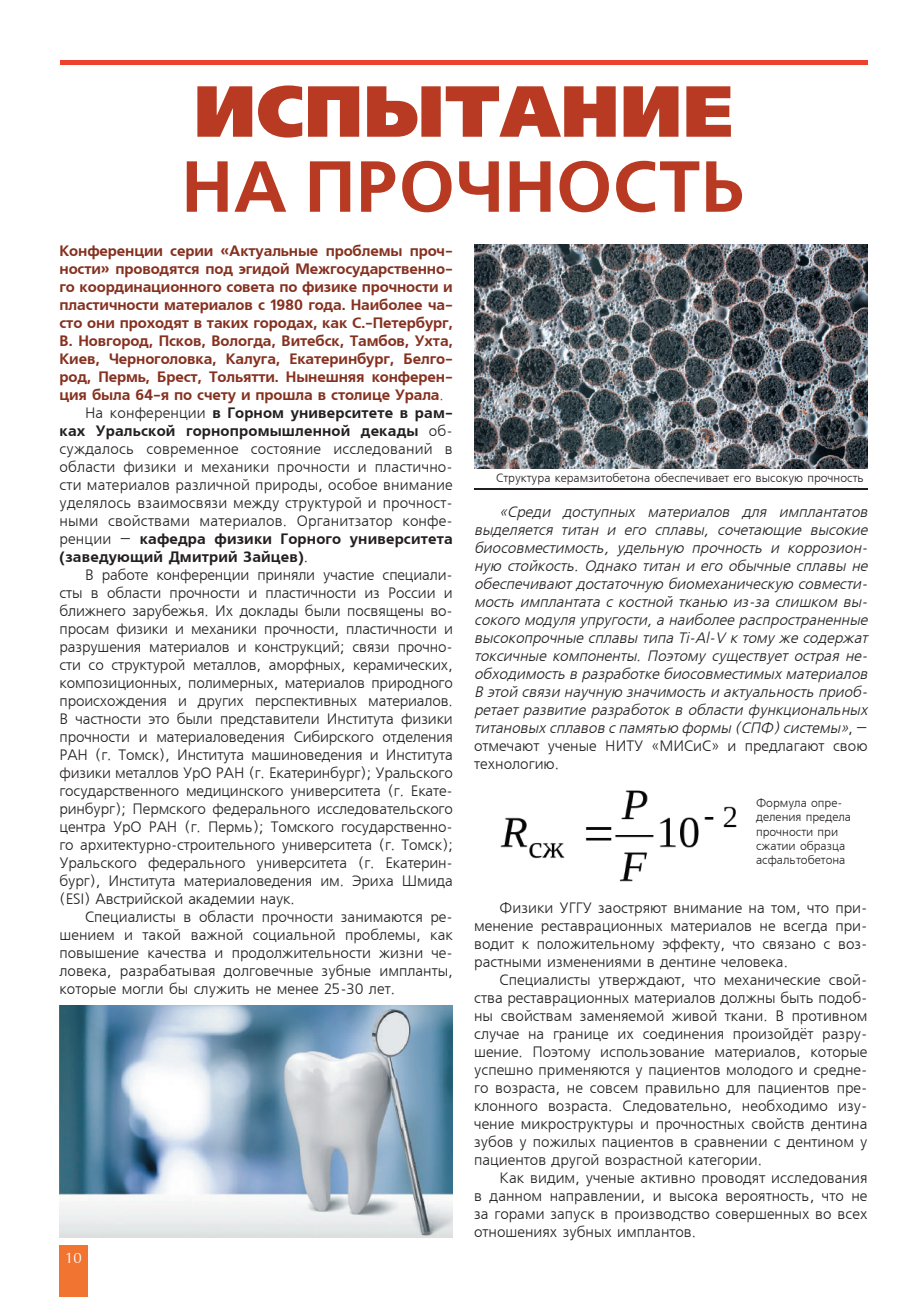
<style>
.page{position:relative;width:910px;height:1297px;background:#fff}
.page>*{position:absolute;margin:0;border:0;box-sizing:border-box;transform-origin:0 0}
.t1{font:600 72px "Free Set";letter-spacing:.01em;color:#b93a22}
.t2{font:800 72px "Free Set";letter-spacing:.01em;color:#b93a22}
.t3{font:15px/18px "Free Set CTT";color:#231f20;text-align:justify}
.t4{font:italic 15px/18px "Free Set CTT";color:#231f20}
.t5{font:15px "AXP Free Set C Bold";letter-spacing:-.01em;color:#853120}
.t6{font:15px/18px "AXP Free Set C Bold";letter-spacing:.01em;color:#231f20}
.t7{font:15px "AG Opus";color:#fff}
.t8{font:12px/14.4px "Free Set CTT";color:#231f20}
.s1{font-family:"Free Set CTT"}
.s2{font-style:normal}
</style>
<div class="page">
<div style="left:60px;top:1246px;width:28px;height:51px;background:#f17431"></div>
<hr style="left:60px;top:60px;width:807px;height:4px;background:#ec422e">
<img style="left:474px;top:245px;width:393px;height:224px">
<img style="left:60px;top:1005px;width:393px;height:232px">
<img style="left:500px;top:790px;width:237px;height:92px">
<hr style="left:474px;top:488px;width:393px;height:1px;background:#231f20">
<h1 class="t2" style="left:194px;top:66px;width:541px">ИСПЫТАНИЕ</h1>
<h1 class="t1" style="left:182px;top:144px;width:565px">НА ПРОЧНОСТЬ</h1>
<p class="t5" style="left:60px;top:242px;width:395px">Конференции серии «Актуальные проблемы проч-</p>
<p class="t5" style="left:60px;top:260px;width:395px">ности» проводятся под эгидой Межгосударственно-</p>
<p class="t5" style="left:60px;top:278px;width:395px">го координационного совета по физике прочности и</p>
<p class="t5" style="left:60px;top:296px;width:395px">пластичности материалов с 1980 года. Наиболее ча-</p>
<p class="t5" style="left:60px;top:314px;width:395px">сто они проходят в таких городах, как С.-Петербург,</p>
<p class="t5" style="left:60px;top:332px;width:395px">В. Новгород, Псков, Вологда, Витебск, Тамбов, Ухта,</p>
<p class="t5" style="left:60px;top:350px;width:395px">Киев, Черноголовка, Калуга, Екатеринбург, Белго-</p>
<p class="t5" style="left:60px;top:368px;width:395px">род, Пермь, Брест, Тольятти. Нынешняя конферен-</p>
<p class="t5" style="left:60px;top:386px;width:386px">ция была 64-я по счету и прошла в столице Урала<span class="s1">.</span></p>
<p class="t6" style="left:85px;top:404px;width:369px"><span class="s1">На конференции</span> в Горном университете в рам-</p>
<p class="t6" style="left:60px;top:422px;width:395px">ках Уральской горнопромышленной декады <span class="s1">об-</span></p>
<p class="t3" style="left:60px;top:440px;width:395px">суждалось современное состояние исследований в области физики и механики прочности и пластично&shy;сти материалов различной природы, особое внимание уделялось взаимосвязи между структурой и прочност&shy;ными свойствами материалов. Органитзатор конфе-</p>
<p class="t6" style="left:60px;top:530px;width:395px"><span class="s1">ренции –</span> кафедра физики Горного университета (заведующий Дмитрий Зайцев)<span class="s1">.</span></p>
<p class="t3" style="left:60px;top:566px;width:395px;text-indent:26px">В работе конференции приняли участие специали&shy;сты в области прочности и пластичности из России и ближнего зарубежья. Их доклады были посвящены во&shy;просам физики и механики прочности, пластичности и разрушения материалов и конструкций; связи прочно&shy;сти со структурой металлов, аморфных, керамических, композиционных, полимерных, материалов природного происхождения и других перспективных материалов.<br>В частности это были представители Института физики прочности и материаловедения Сибирского отделения РАН (г. Томск), Института машиноведения и Института физики металлов УрО РАН (г. Екатеринбург); Уральского государственного медицинского университета (г. Екате&shy;ринбург); Пермского федерального исследовательского центра УрО РАН (г. Пермь); Томского государственно&shy;го архитектурно-строительного университета (г. Томск); Уральского федерального университета (г. Екатерин&shy;бург), Института материаловедения им. Эриха Шмида (ESI) Австрийской академии наук.</p>
<p class="t3" style="left:60px;top:908px;width:395px;text-indent:26px">Специалисты в области прочности занимаются ре&shy;шением и такой важной социальной проблемы, как повышение качества и продолжительности жизни че&shy;ловека, разрабатывая долговечные зубные импланты, которые могли бы служить не менее 25-30 лет.</p>
<p class="t7" style="left:65px;top:1250px;width:18px">10</p>
<p class="t8" style="left:496px;top:471px;width:369px">Структура керамзитобетона обеспечивает его высокую прочность</p>
<p class="t4" style="left:474px;top:504px;width:399px;text-indent:26px">«Среди доступных материалов для имплантатов выделяется титан и его сплавы, сочетающие высокие биосовместимость, удельную прочность и коррозион&shy;ную стойкость. Однако титан и его обычные сплавы не обеспечивают достаточную биомеханическую совмести&shy;мость имплантата с костной тканью из-за слишком вы&shy;сокого модуля упругости,а наиболее распространенные высокопрочные сплавы типа Ti-Al-V к тому же содержат токсичные компоненты. Поэтому существует острая не&shy;обходимость в разработке биосовместимых материалов В этой связи научную значимость и актуальность приоб&shy;ретает развитие разработок в области функциональных титановых сплавов с памятью формы (СПФ)системы»<span class="s2">, – отмечают ученые НИТУ «МИСиС» и предлагают свою технологию.</span></p>
<p class="t8" style="left:756px;top:796px;width:97px">Формула опре&shy;деления предела прочности при сжатии образца асфальтобетона</p>
<p class="t3" style="left:474px;top:900px;width:395px;text-indent:26px">Физики УГГУ заостряют внимание на том, что при&shy;менение реставрационных материалов не всегда при&shy;водит к положительному эффекту, что связано с воз&shy;растными изменениями в дентине человека.</p>
<p class="t3" style="left:474px;top:972px;width:395px;text-indent:26px">Специалисты утверждают, что механические свой&shy;ства реставрационных материалов должны быть подоб&shy;ны свойствам заменяемой живой ткани. В противном случае на границе их соединения произойдёт разру&shy;шение. Поэтому использование материалов, которые успешно применяются у пациентов молодого и средне&shy;го возраста, не совсем правильно для пациентов пре&shy;клонного возраста. Следовательно, необходимо изу&shy;чение микроструктуры и прочностных свойств дентина зубов у пожилых пациентов в сравнении с дентином у пациентов другой возрастной категории.</p>
<p class="t3" style="left:474px;top:1170px;width:395px;text-indent:26px">Как видим, ученые активно проводят исследования в данном направлении, и высока вероятность, что не за горами запуск в производство совершенных во всех отношениях зубных имплантов.</p>
</div>
